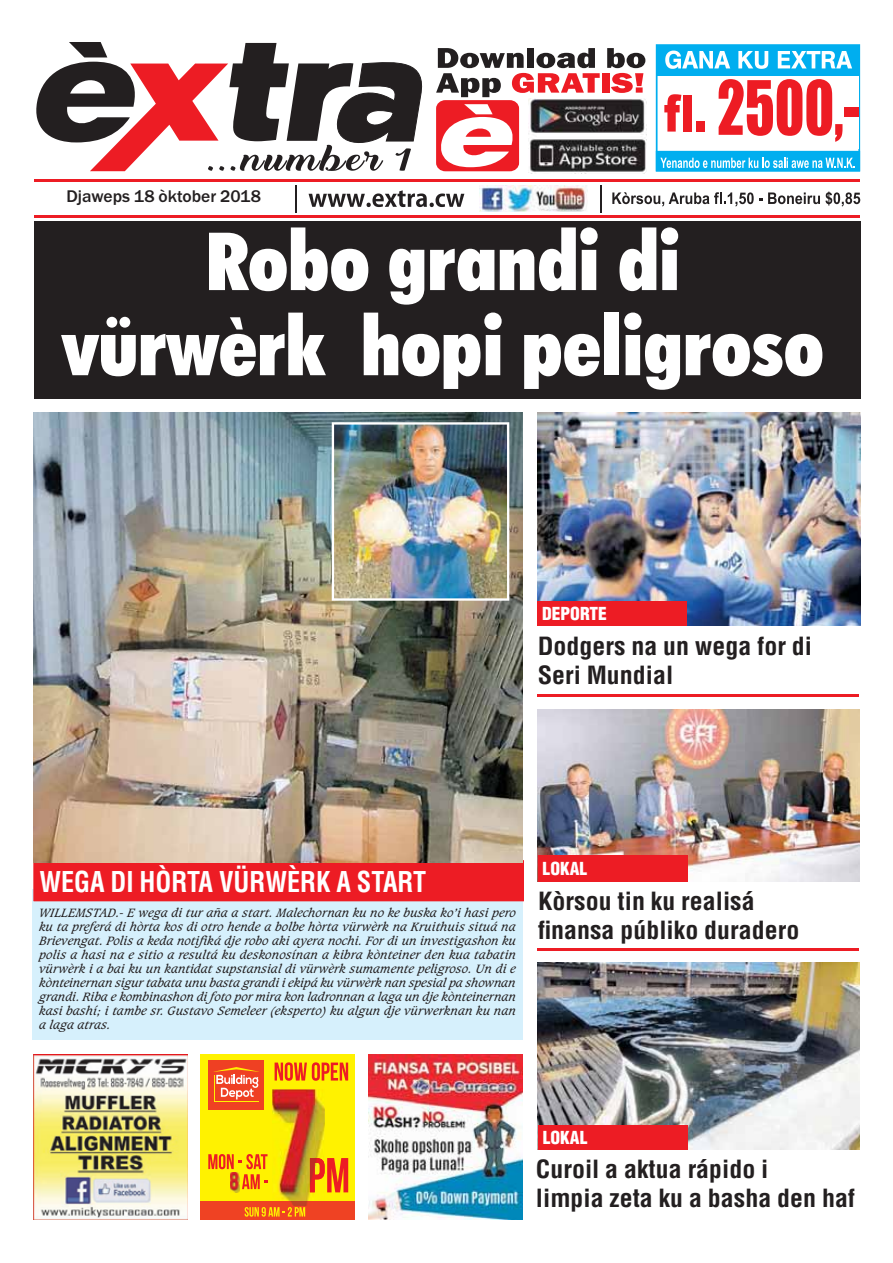
<style>
.page{position:relative;width:893px;height:1263px;background:#fff}
.page>*{position:absolute;margin:0;border:0;box-sizing:border-box;transform-origin:0 0}
.t1{font:900 condensed 80.4px/85.2px "Futura BT";color:#fff;text-align:center}
.t2{font:69.15px "Impact";color:#ed1c24;scale:.8 1}
.t3{font:700 condensed 30.3px "Helvetica";color:#fff;scale:.93 1}
.t4{font:700 condensed 28.05px "Helvetica";color:#fff;scale:.93 1}
.t5{font:700 condensed 24.45px/29.4px "Helvetica";color:#231f20;scale:1.06 1}
.t6{font:500 17.55px "Franklin Gothic";color:#231f20}
.t7{font:900 condensed 17.55px "Helvetica";color:#fff}
.t8{font:italic 12.9px/14px "Caxton BT";letter-spacing:.005em;color:#231f20;text-align:justify}
</style>
<div class="page">
<img style="left:537px;top:962px;width:322px;height:188px">
<img style="left:537px;top:710px;width:322px;height:172px">
<div style="left:32px;top:890px;width:491px;height:150px;background:#d6f0fc"></div>
<div style="left:538px;top:1125px;width:150px;height:25px;background:#ed1c24"></div>
<div style="left:538px;top:856px;width:150px;height:26px;background:#ed1c24"></div>
<hr style="left:538px;top:948px;width:321px;height:3px;background:#ed1c24">
<svg style="left:36px;top:43px;width:387px;height:128px"></svg>
<hr style="left:35px;top:180px;width:825px;height:2px;background:#ed1c24">
<hr style="left:35px;top:215px;width:825px;height:3px;background:#ed1c24">
<svg style="left:612px;top:192px;width:248px;height:15px"></svg>
<svg style="left:309px;top:190px;width:155px;height:17px"></svg>
<div style="left:656px;top:44px;width:204px;height:127px;border:2px solid #00aeef"></div>
<div style="left:657px;top:152px;width:202px;height:19px;background:#00aeef"></div>
<div style="left:656px;top:151px;width:204px;height:20px;border:2px solid #00aeef"></div>
<div style="left:657px;top:45px;width:202px;height:30px;background:#00aeef"></div>
<svg style="left:665px;top:51px;width:65px;height:18px"></svg>
<svg style="left:738px;top:51px;width:30px;height:18px"></svg>
<svg style="left:778px;top:51px;width:74px;height:17px"></svg>
<svg style="left:664px;top:94px;width:17px;height:38px"></svg>
<div style="left:683px;top:95px;width:8px;height:37px;background:#ed1c24"></div>
<div style="left:696px;top:121px;width:9px;height:11px;background:#ed1c24"></div>
<svg style="left:660px;top:158px;width:195px;height:10px"></svg>
<img style="left:479px;top:186px;width:108px;height:26px">
<hr style="left:295px;top:185px;width:2px;height:27px;background:#231f20">
<hr style="left:600px;top:185px;width:2px;height:27px;background:#231f20">
<div style="left:602px;top:73px;width:7px;height:20px;background:#ed1c24"></div>
<img style="left:528px;top:98px;width:118px;height:76px">
<div style="left:436px;top:100px;width:83px;height:71px;background:#ed1c24;border-radius:9px"></div>
<svg style="left:441px;top:104px;width:72px;height:63px"></svg>
<svg style="left:436px;top:48px;width:164px;height:49px"></svg>
<svg style="left:607px;top:48px;width:38px;height:45px"></svg>
<div style="left:34px;top:221px;width:827px;height:178px;background:#231f20"></div>
<div style="left:34px;top:860px;width:490px;height:41px;background:#ed1c24"></div>
<img style="left:34px;top:413px;width:489px;height:449px">
<img style="left:332px;top:422px;width:177px;height:179px">
<img style="left:537px;top:413px;width:323px;height:212px">
<div style="left:538px;top:601px;width:149px;height:25px;background:#ed1c24"></div>
<hr style="left:537px;top:695px;width:321px;height:2px;background:#ed1c24">
<img style="left:33px;top:1055px;width:154px;height:165px">
<div style="left:200px;top:1055px;width:155px;height:165px;background:#fff200"></div>
<div style="left:208px;top:1061px;width:56px;height:49px;background:#ef4023"></div>
<svg style="left:213px;top:1067px;width:46px;height:35px"></svg>
<hr style="left:214px;top:1101px;width:44px;height:1px;background:#fff200">
<div style="left:200px;top:1201px;width:155px;height:19px;background:#ef4223"></div>
<svg style="left:327px;top:1158px;width:21px;height:34px"></svg>
<img style="left:272px;top:1089px;width:53px;height:116px">
<img style="left:310px;top:1158px;width:15px;height:34px">
<img style="left:230px;top:1189px;width:10px;height:4px">
<svg style="left:245px;top:1207px;width:60px;height:10px"></svg>
<svg style="left:208px;top:1154px;width:60px;height:35px"></svg>
<svg style="left:275px;top:1062px;width:73px;height:19px"></svg>
<img style="left:368px;top:1055px;width:155px;height:165px">
<div style="left:705px;top:76px;width:154px;height:73px;background:#fff"></div>
<h3 class="t6" style="left:66px;top:190px;width:196px">Djaweps 18 òktober 2018</h3>
<h2 class="t2" style="left:717px;top:85px;width:180px">2500,-</h2>
<h1 class="t1" style="left:62px;top:223px;width:763px">Robo grandi di<br>vürwèrk hopi peligroso</h1>
<h3 class="t7" style="left:542px;top:607px;width:66px">DEPORTE</h3>
<h3 class="t5" style="left:538px;top:633px;width:260px">Dodgers na un wega for di<br>Seri Mundial</h3>
<h3 class="t4" style="left:39px;top:871px;width:417px">WEGA DI HÒRTA VÜRWÈRK A START</h3>
<h3 class="t3" style="left:40px;top:870px;width:427px">0000000000000000000000000000</h3>
<p class="t8" style="left:40px;top:907px;width:478px">WILLEMSTAD.- E wega di tur aña a start. Malechornan ku no ke buska ko’i hasi pero ku ta preferá di hòrta kos di otro hende a bolbe hòrta vürwèrk na Kruithuis situá na Brievengat. Polis a keda notifiká dje robo aki ayera nochi. For di un investigashon ku polis a hasi na e sitio a resultá ku deskonosínan a kibra kònteiner den kua tabatin vürwèrk i a bai ku un kantidat supstansial di vürwèrk sumamente peligroso. Un di e kònteinernan sigur tabata unu basta grandi i ekipá ku vürwèrk nan spesial pa shownan grandi. Riba e kombinashon di foto por mira kon ladronnan a laga un dje kònteinernan kasi bashí; i tambe sr. Gustavo Semeleer (eksperto) ku algun dje vürwerknan ku nan a laga atras.</p>
<h3 class="t7" style="left:543px;top:862px;width:46px">LOKAL</h3>
<h3 class="t5" style="left:538px;top:888px;width:248px">Kòrsou tin ku realisá finansa públiko duradero</h3>
<h3 class="t7" style="left:543px;top:1131px;width:46px">LOKAL</h3>
<h3 class="t5" style="left:536px;top:1156px;width:303px">Curoil a aktua rápido i<br>limpia zeta ku a basha den haf</h3>
</div>
